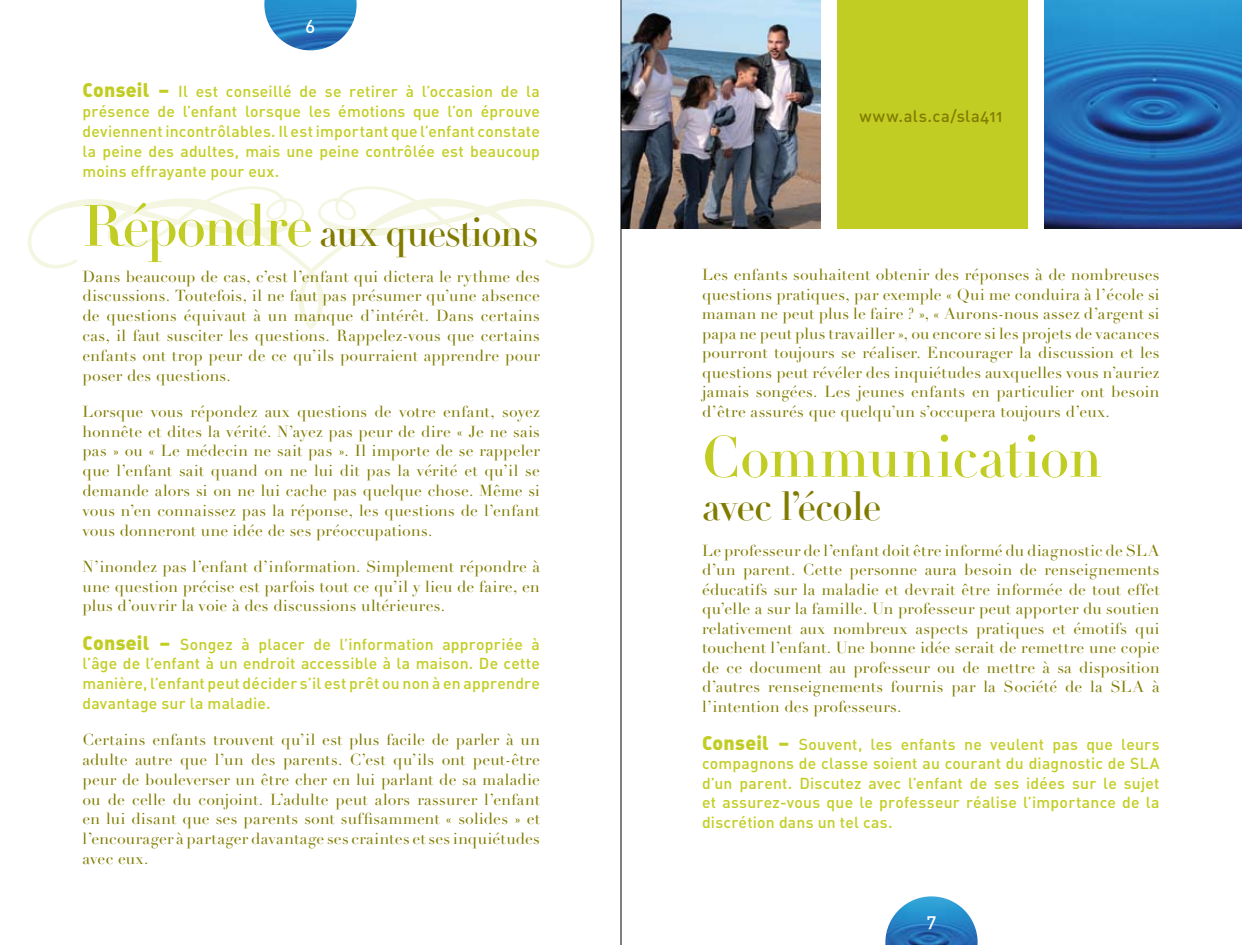
<style>
.page{position:relative;width:1242px;height:945px;background:#fff}
.page>*{position:absolute;margin:0;border:0;box-sizing:border-box;transform-origin:0 0}
.t1{font:57px "Didot LH Headline";letter-spacing:-.01em;color:#c2cd23}
.t2{font:39px "Didot LH Headline";letter-spacing:-.025em;color:#817c00}
.t3{font:16.5px "DIN Medium Alternate";letter-spacing:.035em;color:#817c00}
.t4{font:15.75px/19.8px "Didot LH";letter-spacing:.015em;color:#817c00;text-align:justify}
.t5{font:15.75px/19.8px "DIN Medium Alternate";letter-spacing:.015em;color:#c2cd23;text-align:justify}
.s1{font-family:"DIN Black Alternate";font-size:19.5px}
.s2{font-size:57px;color:#c2cd23}
</style>
<div class="page">
<img style="left:885px;top:896px;width:93px;height:49px">
<img style="left:264px;top:0;width:93px;height:50px">
<div style="left:832px;top:0;width:203px;height:230px;background:#c2cd23"></div>
<img style="left:622px;top:0;width:199px;height:229px">
<img style="left:1044px;top:0;width:198px;height:229px">
<svg style="left:28px;top:186px;width:566px;height:144px"></svg>
<div style="left:821px;top:0;width:16px;height:231px;background:#fff"></div>
<div style="left:1028px;top:0;width:16px;height:231px;background:#fff"></div>
<hr style="left:621px;top:0;width:1px;height:945px;background:#000">
<svg style="left:306px;top:20px;width:9px;height:14px"></svg>
<svg style="left:928px;top:916px;width:8px;height:13px"></svg>
<p class="t5" style="left:82px;top:81px;width:459px"><span class="s1">Conseil −</span> Il est conseillé de se retirer à l’occasion de la présence de l’enfant lorsque les émotions que l’on éprouve deviennent incontrôlables. Il est important que l’enfant constate la peine des adultes, mais une peine contrôlée est beaucoup moins effrayante pour eux.</p>
<h2 class="t2" style="left:82px;top:209px;width:457px"><span class="s2">Répondre</span> aux questions</h2>
<p class="t4" style="left:82px;top:267px;width:459px">Dans beaucoup de cas, c’est l’enfant qui dictera le rythme des discussions. Toutefois, il ne faut pas présumer qu’une absence de questions équivaut à un manque d’intérêt. Dans certains cas, il faut susciter les questions. Rappelez-vous que certains enfants ont trop peur de ce qu’ils pourraient apprendre pour poser des questions.</p>
<p class="t4" style="left:82px;top:402px;width:459px">Lorsque vous répondez aux questions de votre enfant, soyez honnête et dites la vérité. N’ayez pas peur de dire « Je ne sais pas » ou « Le médecin ne sait pas ». Il importe de se rappeler que l’enfant sait quand on ne lui dit pas la vérité et qu’il se demande alors si on ne lui cache pas quelque chose. Même si vous n’en connaissez pas la réponse, les questions de l’enfant vous donneront une idée de ses préoccupations.</p>
<p class="t4" style="left:82px;top:557px;width:459px">N’inondez pas l’enfant d’information. Simplement répondre à une question précise est parfois tout ce qu’il y lieu de faire, en plus d’ouvrir la voie à des discussions ultérieures.</p>
<p class="t5" style="left:82px;top:633px;width:459px"><span class="s1">Conseil −</span> Songez à placer de l’information appropriée à l’âge de l’enfant à un endroit accessible à la maison. De cette manière, l’enfant peut décider s’il est prêt ou non à en apprendre davantage sur la maladie.</p>
<p class="t4" style="left:82px;top:730px;width:459px">Certains enfants trouvent qu’il est plus facile de parler à un adulte autre que l’un des parents. C’est qu’ils ont peut-être peur de bouleverser un être cher en lui parlant de sa maladie ou de celle du conjoint. L’adulte peut alors rassurer l’enfant en lui disant que ses parents sont suffisamment « solides » et l’encourager à partager davantage ses craintes et ses inquiétudes avec eux.</p>
<p class="t3" style="left:859px;top:106px;width:137px">www.als.ca/sla411</p>
<p class="t4" style="left:702px;top:266px;width:459px">Les enfants souhaitent obtenir des réponses à de nombreuses questions pratiques, par exemple « Qui me conduira à l’école si maman ne peut plus le faire ? », « Aurons-nous assez d’argent si papa ne peut plus travailler », ou encore si les projets de vacances pourront toujours se réaliser. Encourager la discussion et les questions peut révéler des inquiétudes auxquelles vous n’auriez jamais songées. Les jeunes enfants en particulier ont besoin d’être assurés que quelqu’un s’occupera toujours d’eux.</p>
<h1 class="t1" style="left:702px;top:423px;width:402px">Communication</h1>
<h2 class="t2" style="left:702px;top:483px;width:181px">avec l’école</h2>
<p class="t4" style="left:702px;top:541px;width:459px">Le professeur de l’enfant doit être informé du diagnostic de SLA d’un parent. Cette personne aura besoin de renseignements éducatifs sur la maladie et devrait être informée de tout effet qu’elle a sur la famille. Un professeur peut apporter du soutien relativement aux nombreux aspects pratiques et émotifs qui touchent l’enfant. Une bonne idée serait de remettre une copie de ce document au professeur ou de mettre à sa disposition d’autres renseignements fournis par la Société de la SLA à l’intention des professeurs.</p>
<p class="t5" style="left:702px;top:734px;width:459px"><span class="s1">Conseil −</span> Souvent, les enfants ne veulent pas que leurs compagnons de classe soient au courant du diagnostic de SLA d’un parent. Discutez avec l’enfant de ses idées sur le sujet et assurez-vous que le professeur réalise l’importance de la discrétion dans un tel cas.</p>
</div>
